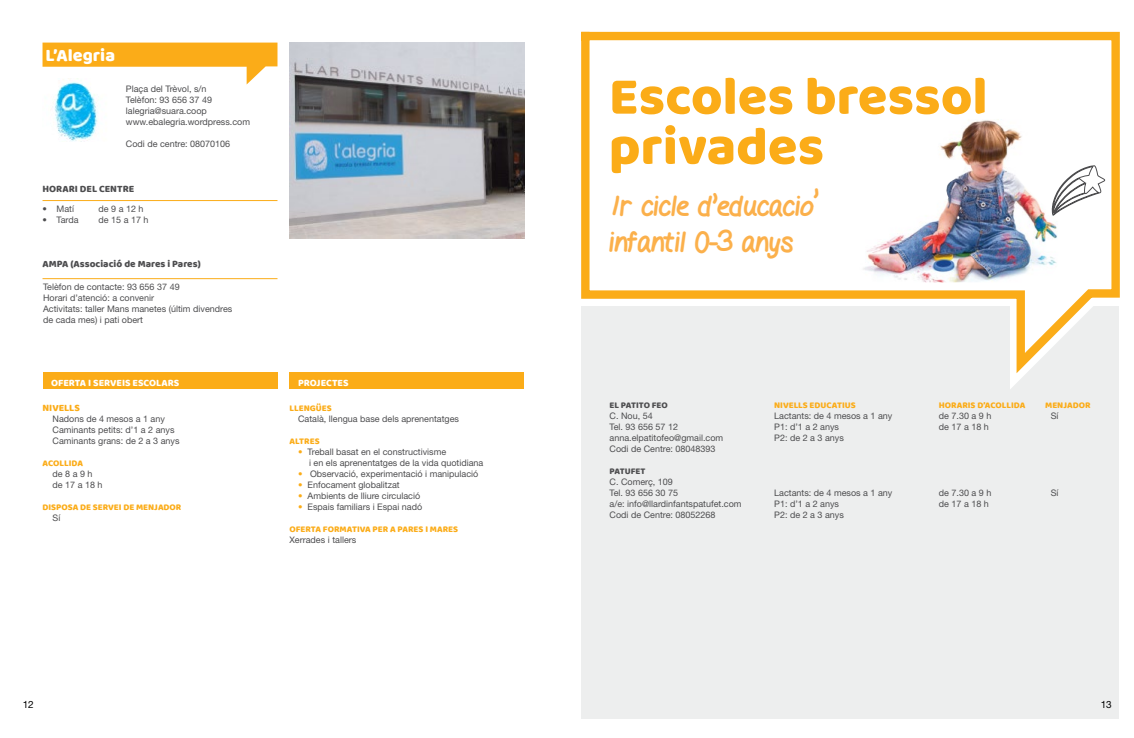
<style>
.page{position:relative;width:1134px;height:738px;background:#fff}
.page>*{position:absolute;margin:0;border:0;box-sizing:border-box;transform-origin:0 0}
.t1{font:54px/50px "Baloo";color:#fbac18}
.t2{font:30px/36px "Gel Pen";color:#fbb04b}
.t3{font:18px "Baloo";color:#fff}
.t4{font:10px "Baloo";color:#4d4d4f}
.t5{font:10px "Baloo";color:#fff}
.t6{font:10px "Baloo";color:#fbac18}
.t7{font:10px "Helvetica Neue LT Std";color:#000}
.t8{font:9px/11px "Helvetica Neue LT Std";color:#4d4d4f}
.t9{font:9px "Baloo";color:#fbac18}
.t10{font:9px "Baloo";color:#4d4d4f}
.s1{color:#fbac18}
</style>
<div class="page">
<svg style="left:43px;top:43px;width:234px;height:41px"></svg>
<hr style="left:43px;top:200px;width:234px;height:1px;background:#fbac18">
<hr style="left:43px;top:278px;width:234px;height:1px;background:#fbac18">
<div style="left:43px;top:372px;width:234px;height:17px;background:#fbac18"></div>
<div style="left:289px;top:372px;width:235px;height:17px;background:#fbac18"></div>
<img style="left:289px;top:43px;width:235px;height:196px">
<img style="left:43px;top:79px;width:67px;height:63px">
<div style="left:582px;top:306px;width:537px;height:412px;background:#edeeee"></div>
<svg style="left:581px;top:31px;width:539px;height:352px"></svg>
<img style="left:855px;top:107px;width:219px;height:175px">
<svg style="left:1051px;top:165px;width:55px;height:57px"></svg>
<h3 class="t3" style="left:45px;top:44px;width:71px">L’Alegria</h3>
<p class="t8" style="left:126px;top:83px;width:126px">Plaça del Trèvol, s/n<br>Telèfon: 93 656 37 49 lalegria@suara.coop www.ebalegria.wordpress.com</p>
<p class="t8" style="left:126px;top:138px;width:106px">Codi de centre: 08070106</p>
<p class="t4" style="left:43px;top:182px;width:93px">HORARI DEL CENTRE</p>
<p class="t8" style="left:43px;top:203px;width:33px">• Matí</p>
<p class="t8" style="left:99px;top:203px;width:47px">de 9 a 12 h</p>
<p class="t8" style="left:43px;top:214px;width:38px">• Tarda</p>
<p class="t8" style="left:99px;top:214px;width:52px">de 15 a 17 h</p>
<p class="t4" style="left:43px;top:257px;width:160px">AMPA (Associació de Mares i Pares)</p>
<p class="t8" style="left:43px;top:281px;width:191px">Telèfon de contacte: 93 656 37 49<br>Horari d’atenció: a convenir<br>Activitats: taller Mans manetes (últim divendres de cada mes) i pati obert</p>
<p class="t5" style="left:51px;top:376px;width:130px">OFERTA I SERVEIS ESCOLARS</p>
<p class="t6" style="left:43px;top:401px;width:39px">NIVELLS</p>
<p class="t8" style="left:53px;top:413px;width:129px">Nadons de 4 mesos a 1 any<br>Caminants petits: d’1 a 2 anys<br>Caminants grans: de 2 a 3 anys</p>
<p class="t9" style="left:43px;top:457px;width:42px">ACOLLIDA</p>
<p class="t8" style="left:53px;top:468px;width:52px">de 8 a 9 h de 17 a 18 h</p>
<p class="t9" style="left:43px;top:501px;width:140px">DISPOSA DE SERVEI DE MENJADOR</p>
<p class="t8" style="left:53px;top:512px;width:9px">Sí</p>
<p class="t5" style="left:298px;top:376px;width:52px">PROJECTES</p>
<p class="t9" style="left:289px;top:402px;width:44px">LLENGÜES</p>
<p class="t8" style="left:298px;top:412px;width:163px">Català, llengua base dels aprenentatges</p>
<p class="t9" style="left:289px;top:435px;width:32px">ALTRES</p>
<p class="t8" style="left:309px;top:445px;width:176px;text-indent:-11px"><span class="s1">•</span> Treball basat en el constructivisme<br>i en els aprenentatges de la vida quotidiana</p>
<p class="t8" style="left:298px;top:467px;width:182px"><span class="s1">•</span> Observació, experimentació i manipulació</p>
<p class="t8" style="left:298px;top:478px;width:103px"><span class="s1">•</span> Enfocament globalitzat</p>
<p class="t8" style="left:298px;top:489px;width:124px"><span class="s1">•</span> Ambients de lliure circulació</p>
<p class="t8" style="left:298px;top:500px;width:126px"><span class="s1">•</span> Espais familiars i Espai nadó</p>
<p class="t9" style="left:289px;top:523px;width:170px">OFERTA FORMATIVA PER A PARES I MARES</p>
<p class="t8" style="left:289px;top:533px;width:68px">Xerrades i tallers</p>
<h1 class="t1" style="left:609px;top:70px;width:380px">Escoles bressol privades</h1>
<h2 class="t2" style="left:609px;top:190px;width:206px">1r cicle d’educacio infantil 0-3 anys</h2>
<h2 class="t2" style="left:812px;top:166px;width:7px">,</h2>
<p class="t10" style="left:609px;top:399px;width:60px">EL PATITO FEO</p>
<p class="t8" style="left:609px;top:409px;width:115px">C. Nou, 54<br>Tel. 93 656 57 12 anna.elpatitofeo@gmail.com<br>Codi de Centre: 08048393</p>
<p class="t10" style="left:609px;top:465px;width:37px">PATUFET</p>
<p class="t8" style="left:609px;top:475px;width:134px">C. Comerç, 109<br>Tel. 93 656 30 75<br>a/e: info@llardinfantspatufet.com<br>Codi de Centre: 08052268</p>
<p class="t9" style="left:774px;top:399px;width:83px">NIVELLS EDUCATIUS</p>
<p class="t8" style="left:774px;top:409px;width:120px">Lactants: de 4 mesos a 1 any<br>P1: d’1 a 2 anys<br>P2: de 2 a 3 anys</p>
<p class="t8" style="left:774px;top:486px;width:120px">Lactants: de 4 mesos a 1 any<br>P1: d’1 a 2 anys<br>P2: de 2 a 3 anys</p>
<p class="t9" style="left:939px;top:399px;width:88px">HORARIS D’ACOLLIDA</p>
<p class="t8" style="left:939px;top:409px;width:54px">de 7.30 a 9 h</p>
<p class="t8" style="left:1051px;top:409px;width:9px">Sí</p>
<p class="t8" style="left:939px;top:420px;width:52px">de 17 a 18 h</p>
<p class="t9" style="left:1045px;top:399px;width:47px">MENJADOR</p>
<p class="t8" style="left:939px;top:486px;width:54px">de 7.30 a 9 h</p>
<p class="t8" style="left:1051px;top:486px;width:9px">Sí</p>
<p class="t8" style="left:939px;top:497px;width:52px">de 17 a 18 h</p>
<p class="t7" style="left:23px;top:697px;width:13px">12</p>
<p class="t7" style="left:1101px;top:698px;width:13px">13</p>
</div>
